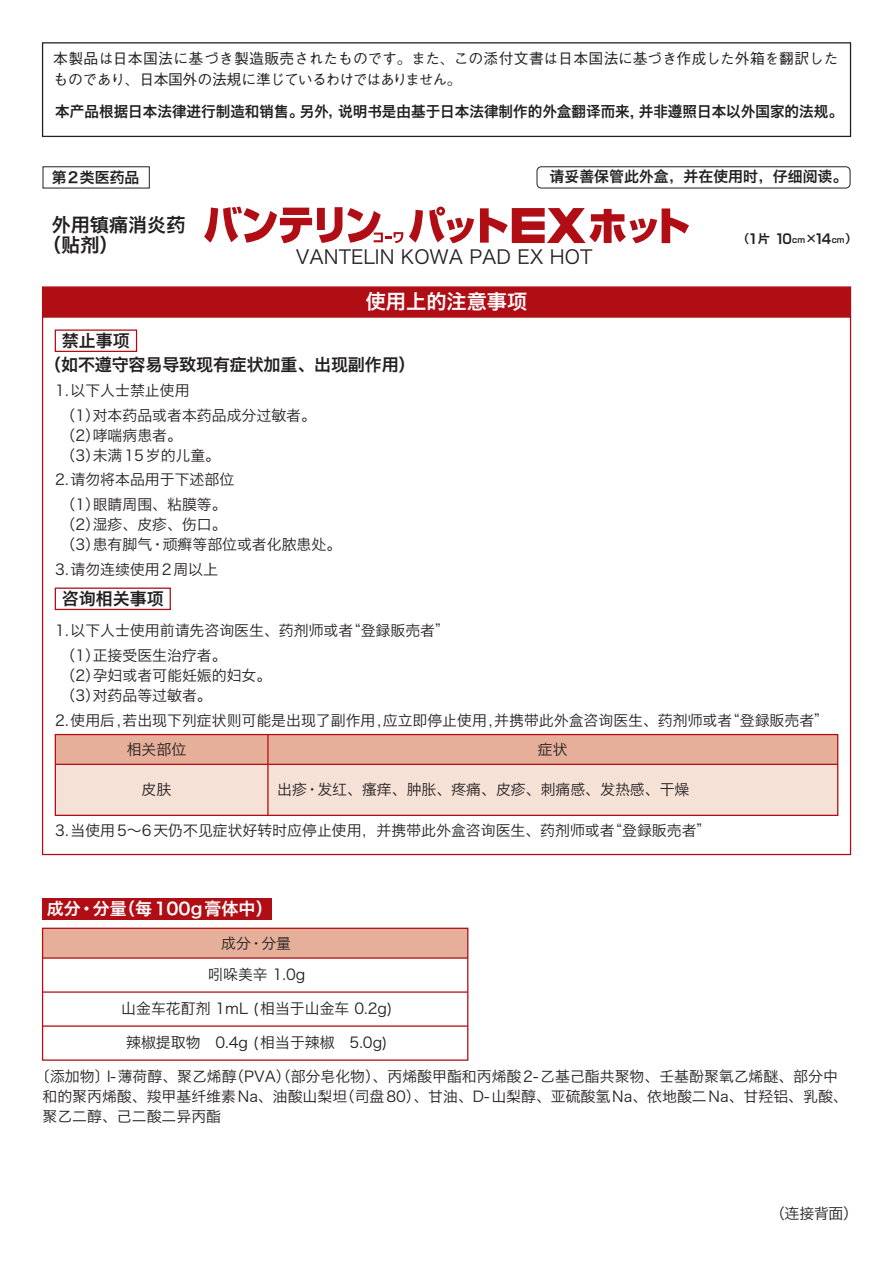
<style>
.page{position:relative;width:893px;height:1263px;background:#fff}
.page>*{position:absolute;margin:0;border:0;box-sizing:border-box;transform-origin:0 0}
.t1{font:20.25px "Hiragino Sans GB W6";color:#fff}
.t2{font:19.2px "Hiragino Sans GB W3";color:#231f20}
.t3{font:19.2px/20.2px "Hiragino Sans GB W6";color:#231f20}
.t4{font:16.95px/24.5px "Hiragino Sans GB W6";letter-spacing:-.01em;color:#231f20}
.t5{font:16.95px "Hiragino Sans GB W6";color:#fff}
.t6{font:14.85px/20.2px "Hiragino Sans GB W3";color:#231f20}
.t7{font:500 14.85px/20.2px "Gothic BBB Pr 6";letter-spacing:-.02em;color:#231f20}
.t8{font:14.85px "Hiragino Sans GB W6";color:#231f20}
.t9{font:700 13.5px "Shin Go Pro De";color:#231f20}
.s1{font-size:11.7px}
.s2{font-size:8.25px}
</style>
<div class="page">
<div style="left:42px;top:286px;width:809px;height:31px;background:#b00d15;border:1px solid #b00d15"></div>
<div style="left:42px;top:42px;width:809px;height:95px;border:1px solid #231f20"></div>
<div style="left:537px;top:166px;width:313px;height:22px;border:1px solid #231f20;border-radius:4px"></div>
<div style="left:55px;top:587px;width:116px;height:23px;border:1px solid #b00d15"></div>
<div style="left:55px;top:329px;width:82px;height:23px;border:1px solid #b00d15"></div>
<div style="left:43px;top:898px;width:229px;height:22px;background:#b00d15"></div>
<div style="left:55px;top:734px;width:783px;height:30px;background:#e5af9a"></div>
<div style="left:55px;top:764px;width:783px;height:51px;background:#f6e1d7"></div>
<div style="left:55px;top:734px;width:783px;height:82px;border:1px solid #b00d15"></div>
<hr style="left:267px;top:734px;width:2px;height:81px;background:#b00d15">
<hr style="left:55px;top:764px;width:783px;height:1px;background:#b00d15">
<div style="left:43px;top:928px;width:425px;height:30px;background:#e5af9a"></div>
<div style="left:42px;top:928px;width:426px;height:133px;border:1px solid #b00d15"></div>
<hr style="left:43px;top:957px;width:425px;height:2px;background:#b00d15">
<hr style="left:43px;top:991px;width:425px;height:2px;background:#b00d15">
<hr style="left:43px;top:1025px;width:425px;height:2px;background:#b00d15">
<svg style="left:204px;top:206px;width:199px;height:37px"></svg>
<svg style="left:409px;top:207px;width:65px;height:36px"></svg>
<svg style="left:480px;top:208px;width:209px;height:35px"></svg>
<p class="t7" style="left:53px;top:48px;width:786px">本製品は日本国法に基づき製造販売されたものです。また、この添付文書は日本国法に基づき作成した外箱を翻訳したものであり、日本国外の法規に準じているわけではありません。</p>
<p class="t8" style="left:55px;top:102px;width:789px">本产品根据日本法律进行制造和销售。另外，说明书是由基于日本法律制作的外盒翻译而来, 并非遵照日本以外国家的法规。</p>
<p class="t8" style="left:52px;top:167px;width:89px">第2类医药品</p>
<p class="t8" style="left:550px;top:167px;width:299px">请妥善保管此外盒，并在使用时，仔细阅读。</p>
<p class="t3" style="left:42px;top:214px;width:145px;text-indent:10px">外用镇痛消炎药（贴剂）</p>
<p class="t2" style="left:296px;top:245px;width:298px">VANTELIN KOWA PAD EX HOT</p>
<h1 class="t1" style="left:366px;top:288px;width:163px">使用上的注意事项</h1>
<p class="t9" style="left:738px;top:228px;width:121px"><span class="s1">（</span>1<span class="s1">片</span> 10<span class="s2">cm</span><span class="s1">×</span>14<span class="s2">cm</span><span class="s1">）</span></p>
<p class="t4" style="left:44px;top:328px;width:373px;text-indent:17px">禁止事项<br>（如不遵守容易导致现有症状加重、出现副作用）</p>
<p class="t6" style="left:61px;top:378px;width:257px;line-height:24.5px;text-indent:-5px">1.以下人士禁止使用<br>（1）对本药品或者本药品成分过敏者。</p>
<p class="t6" style="left:61px;top:425px;width:161px">（2）哮喘病患者。<br>（3）未满15岁的儿童。</p>
<p class="t6" style="left:55px;top:467px;width:180px;line-height:24.5px;text-align:center">2.请勿将本品用于下述部位（1）眼睛周围、粘膜等。</p>
<p class="t6" style="left:61px;top:514px;width:282px">（2）湿疹、皮疹、伤口。<br>（3）患有脚气·顽癣等部位或者化脓患处。</p>
<p class="t6" style="left:55px;top:559px;width:164px">3.请勿连续使用2周以上</p>
<p class="t4" style="left:62px;top:586px;width:104px">咨询相关事项</p>
<p class="t6" style="left:61px;top:618px;width:391px;line-height:24.5px;text-indent:-5px">1.以下人士使用前请先咨询医生、药剂师或者“登録販売者”（1）正接受医生治疗者。</p>
<p class="t6" style="left:61px;top:665px;width:212px">（2）孕妇或者可能妊娠的妇女。（3）对药品等过敏者。</p>
<p class="t6" style="left:55px;top:710px;width:775px">2.使用后,若出现下列症状则可能是出现了副作用,应立即停止使用,并携带此外盒咨询医生、药剂师或者“登録販売者”</p>
<p class="t6" style="left:127px;top:739px;width:61px">相关部位</p>
<p class="t6" style="left:538px;top:739px;width:31px">症状</p>
<p class="t6" style="left:142px;top:779px;width:31px">皮肤</p>
<p class="t6" style="left:277px;top:779px;width:414px">出疹·发红、瘙痒、肿胀、疼痛、皮疹、刺痛感、发热感、干燥</p>
<p class="t6" style="left:55px;top:820px;width:658px">3.当使用5～6天仍不见症状好转时应停止使用，并携带此外盒咨询医生、药剂师或者“登録販売者”</p>
<p class="t5" style="left:47px;top:898px;width:227px">成分·分量（每100g膏体中）</p>
<p class="t6" style="left:208px;top:927px;width:99px;line-height:31px;text-align:center">成分·分量<br>吲哚美辛 1.0g</p>
<p class="t6" style="left:121px;top:998px;width:273px">山金车花酊剂 1mL (相当于山金车 0.2g)</p>
<p class="t6" style="left:126px;top:1032px;width:263px">辣椒提取物　0.4g (相当于辣椒　5.0g)</p>
<p class="t6" style="left:43px;top:1066px;width:807px;text-indent:-7px">〔添加物〕l-薄荷醇、聚乙烯醇（PVA）（部分皂化物）、丙烯酸甲酯和丙烯酸2-乙基己酯共聚物、壬基酚聚氧乙烯醚、部分中和的聚丙烯酸、羧甲基纤维素Na、油酸山梨坦（司盘80）、甘油、D-山梨醇、亚硫酸氢Na、依地酸二Na、甘羟铝、乳酸、聚乙二醇、己二酸二异丙酯</p>
<p class="t6" style="left:770px;top:1203px;width:89px">（连接背面）</p>
</div>
